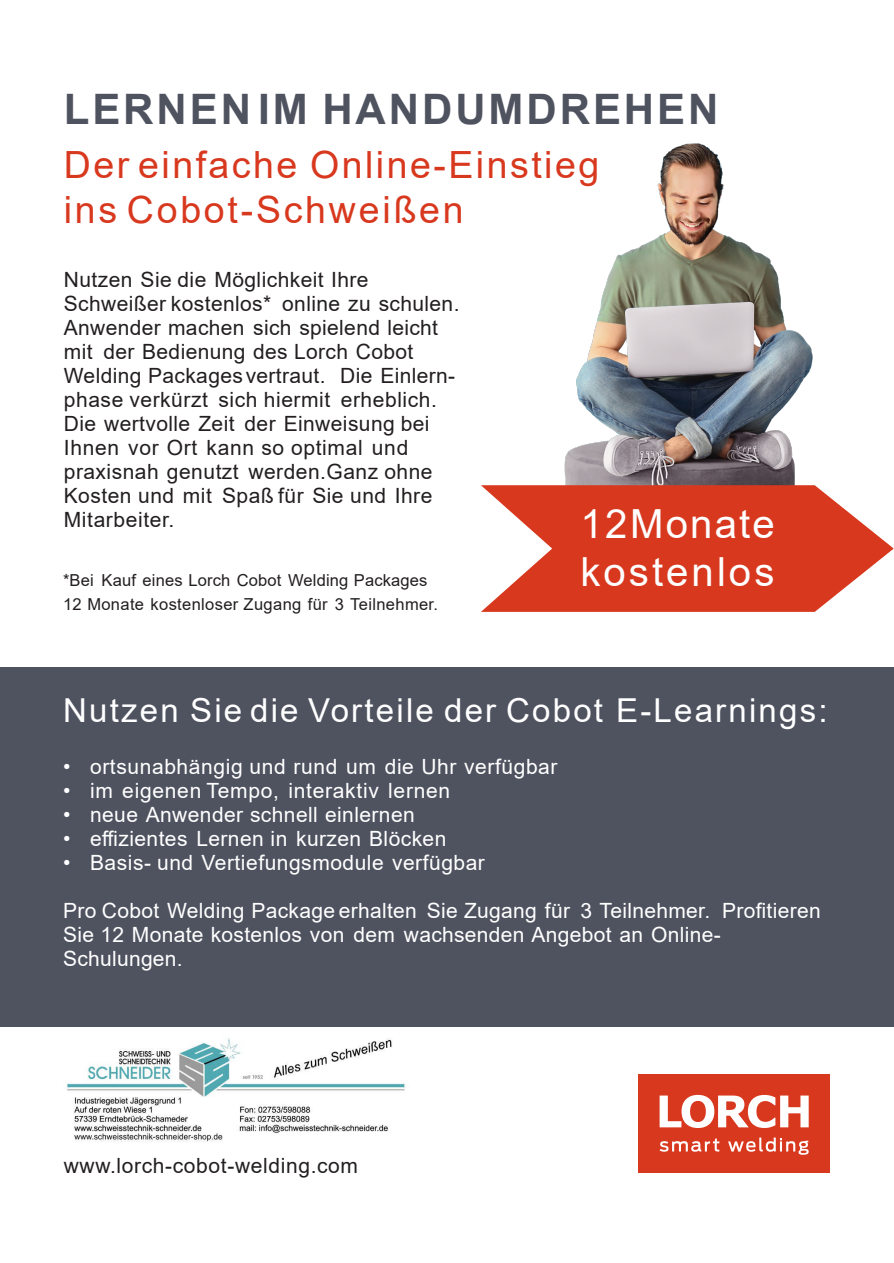
<style>
.page{position:relative;width:894px;height:1263px;background:#fff}
.page>*{position:absolute;margin:0;border:0;box-sizing:border-box;transform-origin:0 0}
.t1{font:700 42px "Arial";letter-spacing:.07em;color:#4f5360}
.t2{font:40.2px/48.2px "Arial";letter-spacing:.075em;color:#fff}
.t3{font:37.5px/45px "Arial";letter-spacing:.065em;color:#d8381e}
.t4{font:33px "Arial";letter-spacing:.065em;color:#fff}
.t5{font:21px/24px "Arial";letter-spacing:.02em;color:#231f20}
.t6{font:21px/24px "Arial";letter-spacing:.02em;color:#fff}
.t7{font:16.5px/24px "Arial";letter-spacing:.015em;color:#231f20}
</style>
<div class="page">
<img style="left:564px;top:143px;width:249px;height:342px">
<div style="left:0;top:668px;width:893px;height:359px;background:#4f5360"></div>
<svg style="left:481px;top:485px;width:412px;height:127px;fill:#d8381e"></svg>
<div style="left:638px;top:1074px;width:191px;height:99px;background:#d8381e"></div>
<svg style="left:659px;top:1095px;width:149px;height:33px"></svg>
<svg style="left:659px;top:1137px;width:149px;height:18px"></svg>
<img style="left:66px;top:1038px;width:339px;height:104px">
<h1 class="t1" style="left:64px;top:93px;width:655px">LERNENIM HANDUMDREHEN</h1>
<h3 class="t3" style="left:64px;top:146px;width:536px">Der einfache Online-Einstieg ins Cobot-Schweißen</h3>
<p class="t5" style="left:64px;top:269px;width:397px">Nutzen Sie die Möglichkeit Ihre Schweißer kostenlos* online zu schulen.<br>Anwender machen sich spielend leicht mit der Bedienung des Lorch Cobot Welding Packages vertraut. Die Einlern&shy;phase verkürzt sich hiermit erheblich.<br>Die wertvolle Zeit der Einweisung bei Ihnen vor Ort kann so optimal und praxisnah genutzt werden.Ganz ohne Kosten und mit Spaß für Sie und Ihre Mitarbeiter.</p>
<p class="t7" style="left:63px;top:570px;width:376px">*Bei Kauf eines Lorch Cobot Welding Packages<br>12 Monate kostenloser Zugang für 3 Teilnehmer.</p>
<h2 class="t2" style="left:580px;top:503px;width:196px">12Monate kostenlos</h2>
<h3 class="t4" style="left:63px;top:698px;width:765px">Nutzen Sie die Vorteile der Cobot E-Learnings:</h3>
<p class="t6" style="left:63px;top:757px;width:496px">• ortsunabhängig und rund um die Uhr verfügbar</p>
<p class="t6" style="left:63px;top:781px;width:388px">• im eigenen Tempo, interaktiv lernen</p>
<p class="t6" style="left:63px;top:805px;width:353px">• neue Anwender schnell einlernen</p>
<p class="t6" style="left:63px;top:829px;width:384px">• effizientes Lernen in kurzen Blöcken</p>
<p class="t6" style="left:63px;top:853px;width:423px">• Basis- und Vertiefungsmodule verfügbar</p>
<p class="t6" style="left:63px;top:901px;width:759px">Pro Cobot Welding Package erhalten Sie Zugang für 3 Teilnehmer. Profitieren<br>Sie 12 Monate kostenlos von dem wachsenden Angebot an Online-<br>Schulungen.</p>
<p class="t5" style="left:64px;top:1155px;width:295px">www.lorch-cobot-welding.com</p>
</div>
